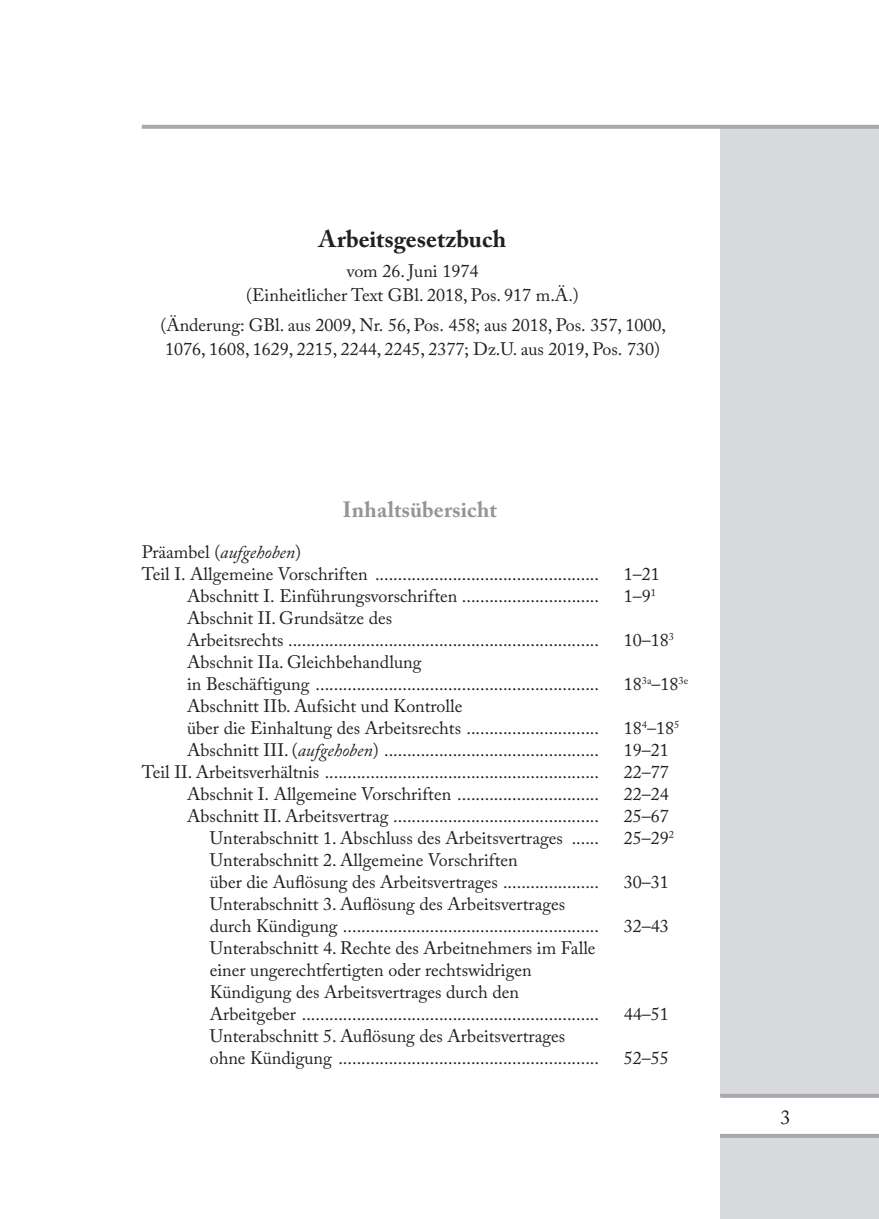
<style>
.page{position:relative;width:879px;height:1219px;background:#fff}
.page>*{position:absolute;margin:0;border:0;box-sizing:border-box;transform-origin:0 0}
.aaa_Tytul_książki_NI{font:700 24px "Adobe Caslon Pro";letter-spacing:.005em;color:#231f20}
.t1{font:700 22px "Adobe Caslon Pro";letter-spacing:.005em;color:#939598}
.t2{font:20px "Adobe Caslon Pro";color:#231f20}
.aaa_Spis_treści{font:18px/22px "Adobe Caslon Pro";color:#231f20}
.s1{font-style:italic}
</style>
<div class="page">
<div style="left:720px;top:127px;width:159px;height:969px;background:#d9dadc"></div>
<hr style="left:720px;top:1094px;width:159px;height:4px;background:#a8a9ad">
<div style="left:720px;top:1134px;width:159px;height:85px;background:#d9dadc"></div>
<hr style="left:720px;top:1134px;width:159px;height:4px;background:#a8a9ad">
<svg style="left:142px;top:125px;width:737px;height:4px;background:#acacb0"></svg>
<p class="aaa_Tytul_książki_NI" style="left:319px;top:225px;width:189px">Arbeitsgesetzbuch</p>
<p class="aaa_Spis_treści" style="left:246px;top:259px;width:334px;line-height:24px;text-align:center">vom 26. Juni 1974<br>(Einheitlicher Text GBl. 2018, Pos. 917 m.Ä.)</p>
<p class="aaa_Spis_treści" style="left:160px;top:312px;width:507px;line-height:24px">(Änderung: GBl. aus 2009, Nr. 56, Pos. 458; aus 2018, Pos. 357, 1000,<br>1076, 1608, 1629, 2215, 2244, 2245, 2377; Dz.U. aus 2019, Pos. 730)</p>
<p class="t1" style="left:342px;top:496px;width:156px">Inhaltsübersicht</p>
<p class="aaa_Spis_treści" style="left:142px;top:540px;width:161px">Präambel (<span class="s1">aufgehoben</span>)</p>
<p class="aaa_Spis_treści" style="left:142px;top:562px;width:459px">Teil I. Allgemeine Vorschriften .................................................</p>
<p class="aaa_Spis_treści" style="left:624px;top:562px;width:37px">1–21</p>
<p class="aaa_Spis_treści" style="left:187px;top:584px;width:413px">Abschnitt I. Einführungsvorschriften ..............................</p>
<p class="aaa_Spis_treści" style="left:624px;top:584px;width:34px">1–9<sup>1</sup></p>
<p class="aaa_Spis_treści" style="left:187px;top:606px;width:413px">Abschnit II. Grundsätze des<br>Arbeitsrechts ....................................................................</p>
<p class="aaa_Spis_treści" style="left:624px;top:628px;width:52px">10–18<sup>3</sup></p>
<p class="aaa_Spis_treści" style="left:187px;top:650px;width:413px">Abschnit IIa. Gleichbehandlung<br>in Beschäftigung ..............................................................</p>
<p class="aaa_Spis_treści" style="left:187px;top:694px;width:413px">Abschnitt IIb. Aufsicht und Kontrolle<br>über die Einhaltung des Arbeitsrechts .............................</p>
<p class="aaa_Spis_treści" style="left:624px;top:672px;width:66px">18<sup>3a</sup>–18<sup>3e</sup></p>
<p class="aaa_Spis_treści" style="left:624px;top:716px;width:57px">18<sup>4</sup>–18<sup>5</sup></p>
<p class="aaa_Spis_treści" style="left:187px;top:738px;width:413px">Abschnitt III. (<span class="s1">aufgehoben</span>) ...............................................</p>
<p class="aaa_Spis_treści" style="left:624px;top:738px;width:46px">19–21</p>
<p class="aaa_Spis_treści" style="left:142px;top:760px;width:459px">Teil II. Arbeitsverhältnis ............................................................</p>
<p class="aaa_Spis_treści" style="left:624px;top:760px;width:46px">22–77</p>
<p class="aaa_Spis_treści" style="left:187px;top:782px;width:413px">Abschnit I. Allgemeine Vorschriften ...............................</p>
<p class="aaa_Spis_treści" style="left:624px;top:782px;width:46px">22–24</p>
<p class="aaa_Spis_treści" style="left:187px;top:804px;width:413px">Abschnitt II. Arbeitsvertrag .............................................</p>
<p class="aaa_Spis_treści" style="left:624px;top:804px;width:46px">25–67</p>
<p class="aaa_Spis_treści" style="left:210px;top:826px;width:391px">Unterabschnitt 1. Abschluss des Arbeitsvertrages ......</p>
<p class="aaa_Spis_treści" style="left:624px;top:826px;width:52px">25–29<sup>2</sup></p>
<p class="aaa_Spis_treści" style="left:210px;top:848px;width:391px">Unterabschnitt 2. Allgemeine Vorschriften<br>über die Auflösung des Arbeitsvertrages .....................</p>
<p class="aaa_Spis_treści" style="left:624px;top:870px;width:46px">30–31</p>
<p class="aaa_Spis_treści" style="left:210px;top:892px;width:391px">Unterabschnitt 3. Auflösung des Arbeitsvertrages durch Kündigung ........................................................</p>
<p class="aaa_Spis_treści" style="left:210px;top:936px;width:391px">Unterabschnitt 4. Rechte des Arbeitnehmers im Falle einer ungerechtfertigten oder rechtswidrigen Kündigung des Arbeitsvertrages durch den Arbeitgeber .................................................................</p>
<p class="aaa_Spis_treści" style="left:210px;top:1024px;width:391px">Unterabschnitt 5. Auflösung des Arbeitsvertrages ohne Kündigung .........................................................</p>
<p class="aaa_Spis_treści" style="left:624px;top:914px;width:46px">32–43</p>
<p class="aaa_Spis_treści" style="left:624px;top:1002px;width:46px">44–51</p>
<p class="aaa_Spis_treści" style="left:624px;top:1046px;width:46px">52–55</p>
<p class="t2" style="left:780px;top:1105px;width:11px">3</p>
</div>
